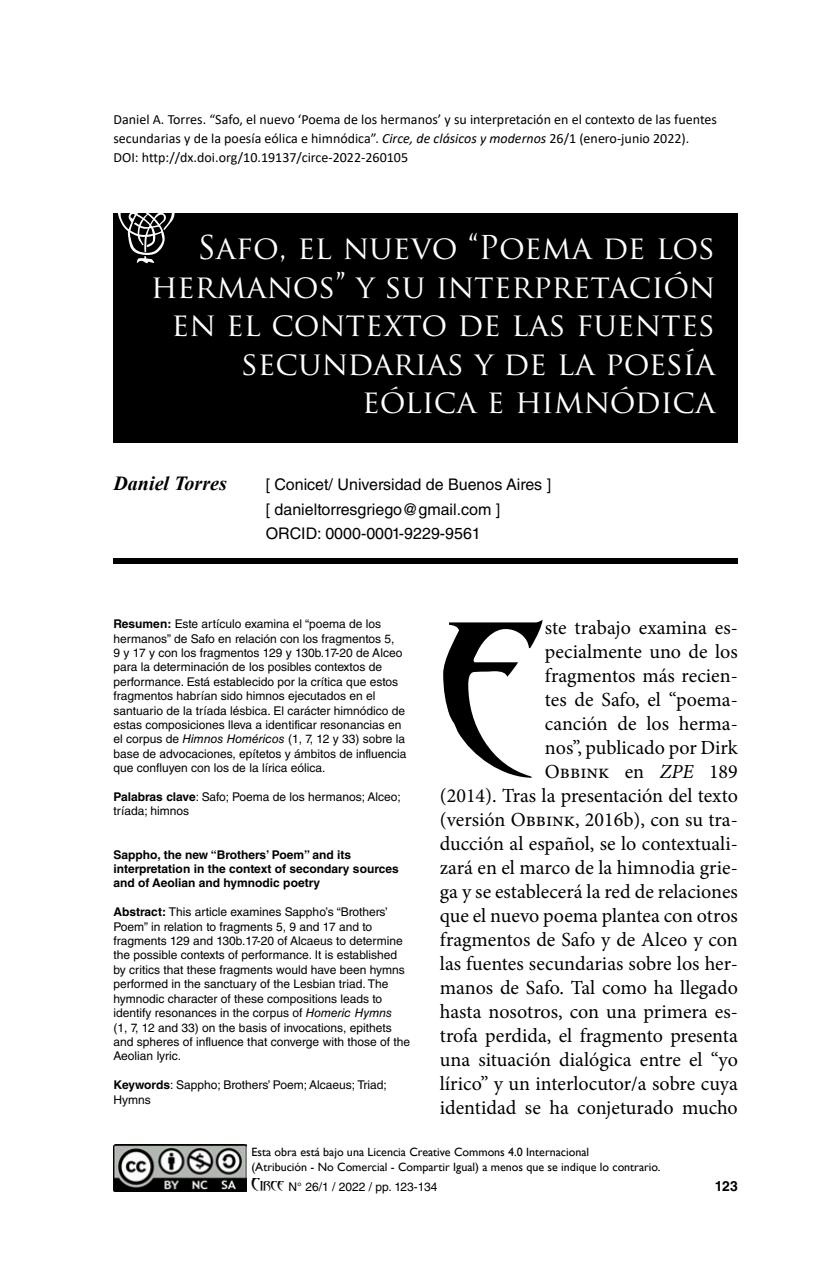
<style>
.page{position:relative;width:823px;height:1276px;background:#fff}
.page>*{position:absolute;margin:0;border:0;box-sizing:border-box;transform-origin:0 0}
.t1{font:194.4px "Abaddon";color:#000}
.t2{font:32px/38.4px "Trajan Pro";color:#fff;text-align:right}
.t3{font:20px/24px "Minion Pro";color:#000;text-align:right}
.t4{font:italic 700 20px "Times New Roman";color:#000}
.t5{font:16px/24.8px "Helvetica LT Std";color:#000}
.t6{font:14px/19.2px "Calibri";color:#000}
.t7{font:700 14px "Helvetica LT Std";color:#000}
.t8{font:12px/14.4px "Helvetica LT Std";color:#000}
.t9{font:12px/14.8px "Gill Sans";color:#000}
.t10{font:700 12px/14.4px "Helvetica LT Std";color:#000}
.s1{font-style:italic}
.s2{font-weight:700}
.s3{font-family:"Abaddon";font-size:16px}
</style>
<div class="page">
<img style="left:113px;top:1144px;width:133px;height:47px">
<div style="left:113px;top:213px;width:624px;height:229px;background:#000"></div>
<div style="left:113px;top:558px;width:624px;height:6px;background:#000"></div>
<svg style="left:118px;top:213px;width:56px;height:50px"></svg>
<p class="t6" style="left:113px;top:109px;width:604px">Daniel A. Torres. “Safo, el nuevo ‘Poema de los hermanos’ y su interpretación en el contexto de las fuentes secundarias y de la poesía eólica e himnódica”. <span class="s1">Circe, de clásicos y modernos</span> 26/1 (enero-junio 2022).<br>DOI: http://dx.doi.org/10.19137/circe-2022-260105</p>
<h2 class="t2" style="left:151px;top:228px;width:565px">Safo, el nuevo “Poema de los hermanos” y su interpretación en el contexto de las fuentes secundarias y de la poesía eólica e himnódica</h2>
<h3 class="t4" style="left:113px;top:469px;width:115px">Daniel Torres</h3>
<h3 class="t5" style="left:265px;top:471px;width:287px">[ Conicet/ Universidad de Buenos Aires ] [ danieltorresgriego@gmail.com ]<br>ORCID: 0000-0001-9229-9561</h3>
<p class="t8" style="left:113px;top:617px;width:294px"><span class="s2">Resumen:</span> Este artículo examina el “poema de los hermanos” de Safo en relación con los fragmentos 5,<br>9 y 17 y con los fragmentos 129 y 130b.17-20 de Alceo para la determinación de los posibles contextos de performance. Está establecido por la crítica que estos fragmentos habrían sido himnos ejecutados en el santuario de la tríada lésbica. El carácter himnódico de estas composiciones lleva a identificar resonancias en el corpus de <span class="s1">Himnos Homéricos</span> (1, 7, 12 y 33) sobre la base de advocaciones, epítetos y ámbitos de influencia que confluyen con los de la lírica eólica.</p>
<p class="t8" style="left:113px;top:789px;width:288px"><span class="s2">Palabras clave</span>: Safo; Poema de los hermanos; Alceo; tríada; himnos</p>
<p class="t10" style="left:113px;top:847px;width:286px">Sappho, the new “Brothers’ Poem” and its interpretation in the context of secondary sources and of Aeolian and hymnodic poetry</p>
<p class="t8" style="left:113px;top:905px;width:298px"><span class="s2">Abstract:</span> This article examines Sappho’s “Brothers’ Poem” in relation to fragments 5, 9 and 17 and to fragments 129 and 130b.17-20 of Alcaeus to determine the possible contexts of performance. It is established by critics that these fragments would have been hymns performed in the sanctuary of the Lesbian triad. The hymnodic character of these compositions leads to identify resonances in the corpus of <span class="s1">Homeric Hymns<br></span>(1, 7, 12 and 33) on the basis of invocations, epithets and spheres of influence that converge with those of the Aeolian lyric.</p>
<p class="t8" style="left:113px;top:1077px;width:275px"><span class="s2">Keywords</span>: Sappho; Brothers’ Poem; Alcaeus; Triad;<br>Hymns</p>
<h1 class="t1" style="left:439px;top:597px;width:106px">E</h1>
<p class="t3" style="left:439px;top:616px;width:299px">ste trabajo examina es-<br>pecialmente uno de los<br>fragmentos más recien-<br>tes de Safo, el “poema-<br>canción de los herma-<br>nos”, publicado por Dirk<br>Obbink en <span class="s1">ZPE</span> 189<br>(2014). Tras la presentación del texto (versión Obbink, 2016b), con su tra&shy;ducción al español, se lo contextuali&shy;zará en el marco de la himnodia grie&shy;ga y se establecerá la red de relaciones que el nuevo poema plantea con otros fragmentos de Safo y de Alceo y con las fuentes secundarias sobre los her&shy;manos de Safo. Tal como ha llegado hasta nosotros, con una primera es&shy;trofa perdida, el fragmento presenta una situación dialógica entre el “yo lírico” y un interlocutor/a sobre cuya identidad se ha conjeturado mucho</p>
<p class="t9" style="left:251px;top:1144px;width:410px">Esta obra está bajo una Licencia Creative Commons 4.0 Internacional<br>(Atribución - No Comercial - Compartir Igual) a menos que se indique lo contrario.</p>
<p class="t8" style="left:251px;top:1179px;width:187px"><span class="s3">Circe</span> N° 26/1 / 2022 / pp. 123-134</p>
<p class="t7" style="left:714px;top:1177px;width:24px">123</p>
</div>
